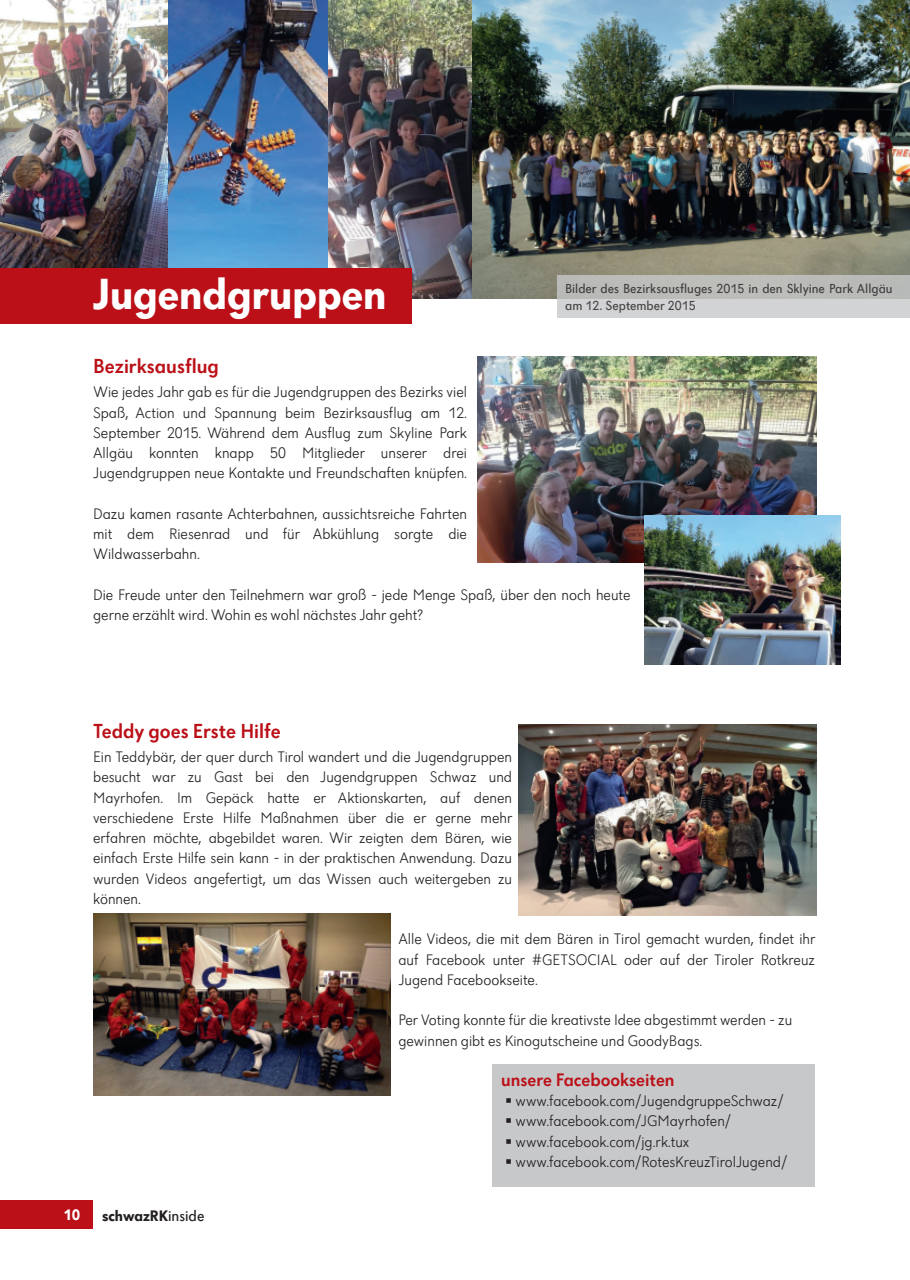
<style>
.page{position:relative;width:910px;height:1280px;background:#fff}
.page>*{position:absolute;margin:0;border:0;box-sizing:border-box;transform-origin:0 0}
.t1{font:700 45px "Dunant";color:#fff}
.t2{font:500 21px "Dunant";color:#bb1018}
.t3{font:500 18.75px "Dunant";color:#bb1018}
.t4{font:300 15.75px/20.2px "Dunant";color:#231f20;text-align:justify}
.t5{font:700 15.75px "Dunant";color:#231f20}
.t6{font:700 15.75px "Dunant";color:#fff}
.t7{font:13.5px/16.5px "Dunant";color:rgb(35 31 32/.8)}
.s1{font-weight:400}
.s2{font-family:"Dunant Signs";font-weight:400}
</style>
<div class="page">
<div style="left:0;top:1201px;width:93px;height:28px;background:#bb1018"></div>
<img style="left:167px;top:1px;width:162px;height:268px">
<img style="left:0;top:1px;width:167px;height:268px">
<img style="left:329px;top:1px;width:144px;height:298px">
<img style="left:473px;top:1px;width:437px;height:298px">
<div style="left:0;top:269px;width:412px;height:55px;background:#bb1018"></div>
<img style="left:518px;top:724px;width:298px;height:191px">
<img style="left:93px;top:913px;width:298px;height:182px">
<div style="left:493px;top:1064px;width:322px;height:123px;background:#c7c8ca"></div>
<div style="left:557px;top:275px;width:353px;height:43px;background:#c7c8ca;opacity:.8"></div>
<img style="left:478px;top:357px;width:338px;height:206px">
<img style="left:645px;top:516px;width:196px;height:148px">
<h1 class="t1" style="left:93px;top:275px;width:295px">Jugendgruppen</h1>
<p class="t7" style="left:565px;top:282px;width:329px">Bilder des Bezirksausfluges 2015 in den Sklyine Park Allgäu am 12. September 2015</p>
<h2 class="t2" style="left:93px;top:358px;width:127px">Bezirksausflug</h2>
<p class="t4" style="left:93px;top:383px;width:375px">Wie jedes Jahr gab es für die Jugendgruppen des Bezirks viel Spaß, Action und Spannung beim Bezirksausflug am 12.<br>September 2015. Während dem Ausflug zum Skyline Park Allgäu konnten knapp 50 Mitglieder unserer drei Jugendgruppen neue Kontakte und Freundschaften knüpfen.</p>
<p class="t4" style="left:93px;top:505px;width:375px">Dazu kamen rasante Achterbahnen, aussichtsreiche Fahrten mit dem Riesenrad und für Abkühlung sorgte die Wildwasserbahn.</p>
<p class="t4" style="left:93px;top:586px;width:539px">Die Freude unter den Teilnehmern war groß - jede Menge Spaß, über den noch heute gerne erzählt wird. Wohin es wohl nächstes Jahr geht?</p>
<h2 class="t2" style="left:93px;top:722px;width:189px">Teddy goes Erste Hilfe</h2>
<p class="t4" style="left:93px;top:748px;width:421px">Ein Teddybär, der quer durch Tirol wandert und die Jugendgruppen besucht war zu Gast bei den Jugendgruppen Schwaz und Mayrhofen. Im Gepäck hatte er Aktionskarten, auf denen verschiedene Erste Hilfe Maßnahmen über die er gerne mehr erfahren möchte, abgebildet waren. Wir zeigten dem Bären, wie einfach Erste Hilfe sein kann - in der praktischen Anwendung. Dazu wurden Videos angefertigt, um das Wissen auch weitergeben zu können.</p>
<p class="t4" style="left:398px;top:930px;width:418px">Alle Videos, die mit dem Bären in Tirol gemacht wurden, findet ihr auf Facebook unter #GETSOCIAL oder auf der Tiroler Rotkreuz Jugend Facebookseite.</p>
<p class="t4" style="left:398px;top:1011px;width:395px">Per Voting konnte für die kreativste Idee abgestimmt werden - zu gewinnen gibt es Kinogutscheine und GoodyBags.</p>
<p class="t6" style="left:63px;top:1208px;width:19px">10</p>
<p class="t5" style="left:102px;top:1209px;width:104px">schwazRK<span class="s1">inside</span></p>
<p class="t3" style="left:501px;top:1072px;width:175px">unsere Facebookseiten</p>
<p class="t4" style="left:505px;top:1092px;width:284px;text-align:left"><span class="s2">A</span> www.facebook.com/JugendgruppeSchwaz/ <span class="s2">A</span> www.facebook.com/JGMayrhofen/<br><span class="s2">A</span> www.facebook.com/jg.rk.tux<br><span class="s2">A</span> www.facebook.com/RotesKreuzTirolJugend/</p>
</div>
